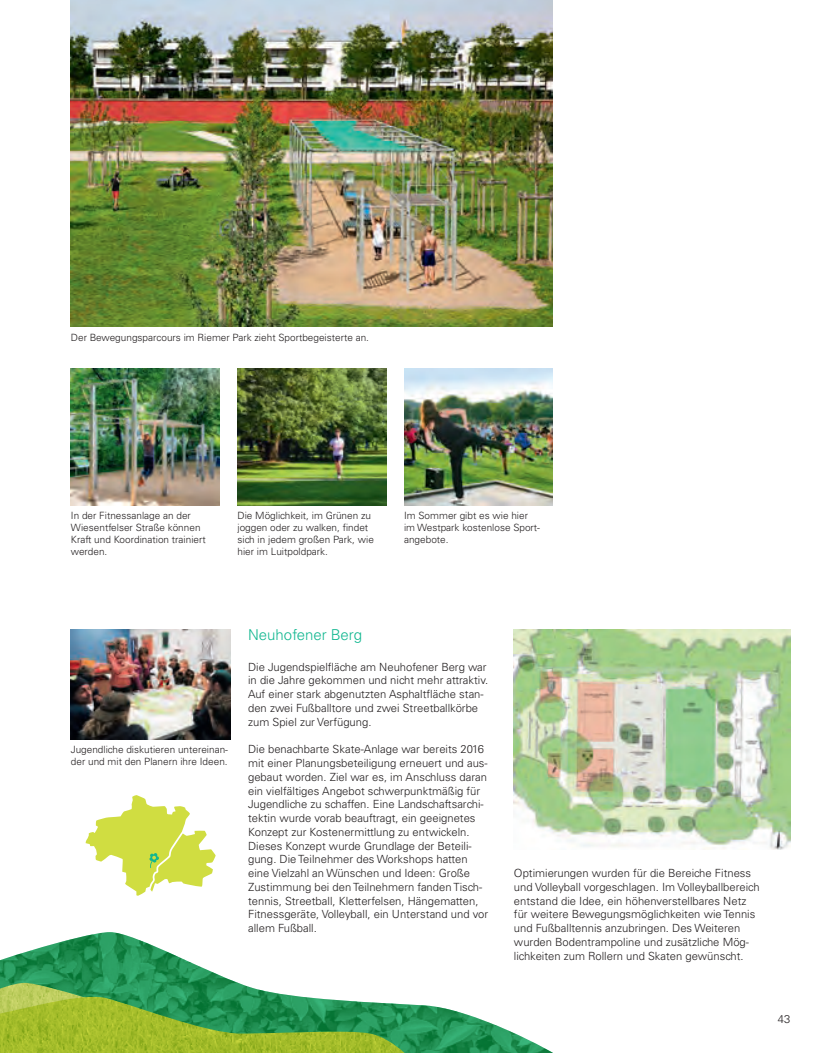
<style>
.page{position:relative;width:833px;height:1053px;background:#fff}
.page>*{position:absolute;margin:0;border:0;box-sizing:border-box;transform-origin:0 0}
.B_H3_12_13_2{font:300 15px "Univers LT Std";color:#12b790}
.B_P_Copy_9_11{font:300 11.25px/13.8px "Univers LT Std";color:#231f20}
.B_P_BU_8_9_5{font:300 10px/11.9px "Univers LT Std";color:#231f20}
</style>
<div class="page">
<img style="left:514px;top:629px;width:276px;height:220px">
<img style="left:71px;top:629px;width:159px;height:110px">
<img style="left:71px;top:0;width:482px;height:327px">
<img style="left:71px;top:368px;width:149px;height:137px">
<img style="left:237px;top:368px;width:149px;height:137px">
<img style="left:404px;top:368px;width:149px;height:137px">
<svg style="left:86px;top:795px;width:130px;height:100px"></svg>
<img style="left:0;top:932px;width:552px;height:120px">
<img style="left:0;top:982px;width:406px;height:70px">
<p class="B_P_BU_8_9_5" style="left:71px;top:331px;width:300px">Der Bewegungsparcours im Riemer Park zieht Sportbegeisterte an.</p>
<p class="B_P_BU_8_9_5" style="left:71px;top:510px;width:136px">In der Fitnessanlage an der<br>Wiesentfelser Straße können<br>Kraft und Koordination trainiert werden.</p>
<p class="B_P_BU_8_9_5" style="left:237px;top:510px;width:138px">Die Möglichkeit, im Grünen zu joggen oder zu walken, findet sich in jedem großen Park, wie hier im Luitpoldpark.</p>
<p class="B_P_BU_8_9_5" style="left:404px;top:510px;width:137px">Im Sommer gibt es wie hier im Westpark kostenlose Sport&shy;angebote.</p>
<p class="B_P_BU_8_9_5" style="left:71px;top:743px;width:159px">Jugendliche diskutieren untereinan&shy;der und mit den Planern ihre Ideen.</p>
<p class="B_H3_12_13_2" style="left:248px;top:626px;width:116px">Neuhofener Berg</p>
<p class="B_P_Copy_9_11" style="left:248px;top:659px;width:242px">Die Jugendspielfläche am Neuhofener Berg war in die Jahre gekommen und nicht mehr attraktiv.<br>Auf einer stark abgenutzten Asphaltfläche stan&shy;den zwei Fußballtore und zwei Streetballkörbe zum Spiel zur Verfügung.</p>
<p class="B_P_Copy_9_11" style="left:248px;top:742px;width:241px">Die benachbarte Skate-Anlage war bereits 2016 mit einer Planungsbeteiligung erneuert und aus&shy;gebaut worden. Ziel war es, im Anschluss daran ein vielfältiges Angebot schwerpunktmäßig für Jugendliche zu schaffen. Eine Landschaftsarchi&shy;tektin wurde vorab beauftragt, ein geeignetes Konzept zur Kostenermittlung zu entwickeln.</p>
<p class="B_P_Copy_9_11" style="left:248px;top:838px;width:242px">Dieses Konzept wurde Grundlage der Beteili&shy;gung. Die Teilnehmer des Workshops hatten eine Vielzahl an Wünschen und Ideen: Große Zustimmung bei den Teilnehmern fanden Tisch&shy;tennis, Streetball, Kletterfelsen, Hängematten, Fitnessgeräte, Volleyball, ein Unterstand und vor allem Fußball.</p>
<p class="B_P_Copy_9_11" style="left:514px;top:866px;width:247px">Optimierungen wurden für die Bereiche Fitness und Volleyball vorgeschlagen. Im Volleyballbereich entstand die Idee, ein höhenverstellbares Netz für weitere Bewegungsmöglichkeiten wie Tennis und Fußballtennis anzubringen. Des Weiteren wurden Bodentrampoline und zusätzliche Mög&shy;lichkeiten zum Rollern und Skaten gewünscht.</p>
<p class="B_P_Copy_9_11" style="left:778px;top:1011px;width:14px">43</p>
</div>
